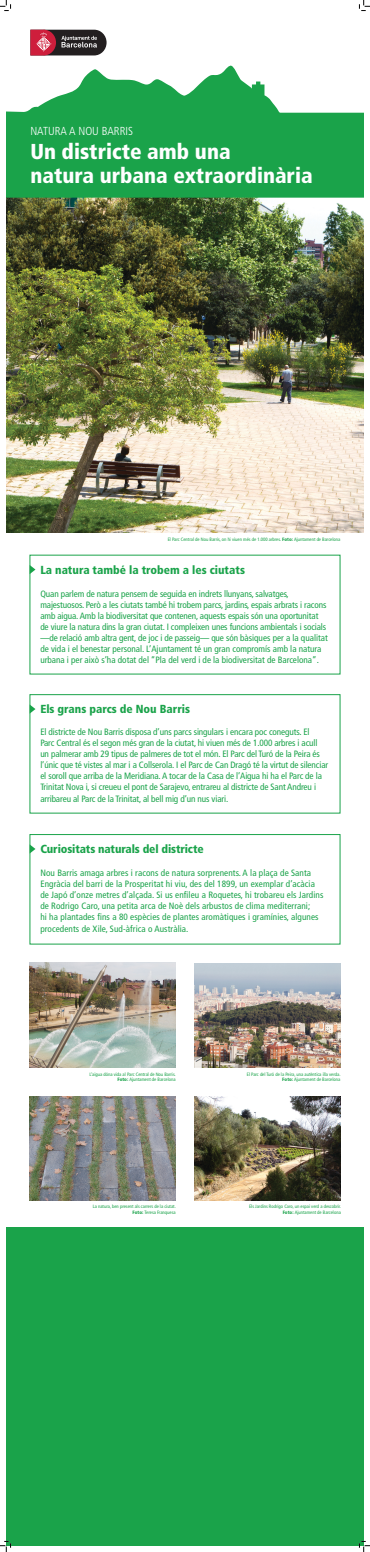
<style>
.page{position:relative;width:370px;height:1552px;background:#fff}
.page>*{position:absolute;margin:0;border:0;box-sizing:border-box;transform-origin:0 0}
.t1{font:900 condensed 21.6px "Frutiger";color:#fff}
.t2{font:900 condensed 11.64px "Frutiger";color:#1aa34a}
.t3{font:300 condensed 11.61px "Frutiger";color:#fff}
.t4{font:condensed 9.15px/11px "Frutiger";letter-spacing:-.01em;color:#1aa34a}
.t5{font:condensed 9.15px/11px "Frutiger";letter-spacing:.01em;color:#1aa34a}
.t6{font:condensed 4.8px "Frutiger";color:#1aa34a}
.s1{font-weight:900}
</style>
<div class="page">
<img style="left:6px;top:198px;width:357px;height:335px">
<div style="left:6px;top:1227px;width:357px;height:319px;background:#1aa34a"></div>
<svg style="left:30px;top:30px;width:77px;height:25px;background:#704049"></svg>
<div style="left:30px;top:694px;width:310px;height:119px;border:1px solid #1aa34a"></div>
<div style="left:30px;top:834px;width:310px;height:110px;border:1px solid #1aa34a"></div>
<svg style="left:30px;top:565px;width:5px;height:9px"></svg>
<svg style="left:30px;top:704px;width:5px;height:10px"></svg>
<svg style="left:30px;top:844px;width:5px;height:9px"></svg>
<svg style="left:6px;top:65px;width:357px;height:133px;fill:#1aa34a"></svg>
<img style="left:30px;top:1097px;width:146px;height:103px">
<img style="left:195px;top:1097px;width:146px;height:103px">
<img style="left:30px;top:963px;width:146px;height:105px">
<img style="left:195px;top:963px;width:145px;height:105px">
<svg style="left:0;top:0;width:12px;height:12px"></svg>
<svg style="left:0;top:1541px;width:12px;height:11px"></svg>
<svg style="left:359px;top:0;width:11px;height:12px"></svg>
<svg style="left:359px;top:1541px;width:11px;height:11px"></svg>
<p class="t3" style="left:30px;top:124px;width:104px">NATURA A NOU BARRIS</p>
<p class="t1" style="left:30px;top:138px;width:202px">Un districte amb una</p>
<p class="t1" style="left:30px;top:162px;width:284px">natura urbana extraordinària</p>
<p class="t6" style="left:168px;top:536px;width:174px">El Parc Central de Nou Barris, on hi viuen més de 1.000 arbres. <span class="s1">Foto:</span> Ajuntament de Barcelona</p>
<p class="t2" style="left:40px;top:563px;width:206px">La natura també la trobem a les ciutats</p>
<p class="t4" style="left:40px;top:588px;width:289px">Quan parlem de natura pensem de seguida en indrets llunyans, salvatges, majestuosos. Però a les ciutats també hi trobem parcs, jardins, espais arbrats i racons amb aigua. Amb la biodiversitat que contenen, aquests espais són una oportunitat de viure la natura dins la gran ciutat. I compleixen unes funcions ambientals i socials —de relació amb altra gent, de joc i de passeig— que són bàsiques per a la qualitat de vida i el benestar personal. L’Ajuntament té un gran compromís amb la natura</p>
<p class="t4" style="left:40px;top:655px;width:280px">urbana i per això s’ha dotat del “Pla del verd i de la biodiversitat de Barcelona”.</p>
<p class="t2" style="left:40px;top:702px;width:151px">Els grans parcs de Nou Barris</p>
<p class="t4" style="left:40px;top:727px;width:289px">El districte de Nou Barris disposa d’uns parcs singulars i encara poc coneguts. El<br>Parc Central és el segon més gran de la ciutat, hi viuen més de 1.000 arbres i acull un palmerar amb 29 tipus de palmeres de tot el món. El Parc del Turó de la Peira és l’únic que té vistes al mar i a Collserola. I el Parc de Can Dragó té la virtut de silenciar el soroll que arriba de la Meridiana. A tocar de la Casa de l’Aigua hi ha el Parc de la Trinitat Nova i, si creueu el pont de Sarajevo, entrareu al districte de Sant Andreu i</p>
<p class="t4" style="left:40px;top:793px;width:189px">arribareu al Parc de la Trinitat, al bell mig d’un nus viari.</p>
<p class="t2" style="left:40px;top:842px;width:165px">Curiositats naturals del districte</p>
<p class="t5" style="left:40px;top:867px;width:284px">Nou Barris amaga arbres i racons de natura sorprenents. A la plaça de Santa Engràcia del barri de la Prosperitat hi viu, des del 1899, un exemplar d’acàcia de Japó d’onze metres d’alçada. Si us enfileu a Roquetes, hi trobareu els Jardins de Rodrigo Caro, una petita arca de Noè dels arbustos de clima mediterrani;<br>hi ha plantades fins a 80 espècies de plantes aromàtiques i gramínies, algunes</p>
<p class="t5" style="left:40px;top:923px;width:150px">procedents de Xile, Sud-àfrica o Austràlia.</p>
<p class="t6" style="left:90px;top:1071px;width:88px">L’aigua dóna vida al Parc Central de Nou Barris.</p>
<p class="t6" style="left:117px;top:1077px;width:60px"><span class="s1">Foto:</span> Ajuntament de Barcelona</p>
<p class="t6" style="left:93px;top:1204px;width:85px">La natura, ben present als carrers de la ciutat.</p>
<p class="t6" style="left:132px;top:1210px;width:45px"><span class="s1">Foto:</span> Teresa Franquesa</p>
<p class="t6" style="left:247px;top:1071px;width:95px">El Parc del Turó de la Peira, una autèntica illa verda.</p>
<p class="t6" style="left:282px;top:1077px;width:59px"><span class="s1">Foto:</span> Ajuntament de Barcelona</p>
<p class="t6" style="left:249px;top:1204px;width:93px">Els Jardins Rodrigo Caro, un espai verd a descobrir.</p>
<p class="t6" style="left:283px;top:1209px;width:60px"><span class="s1">Foto:</span> Ajuntament de Barcelona</p>
</div>
